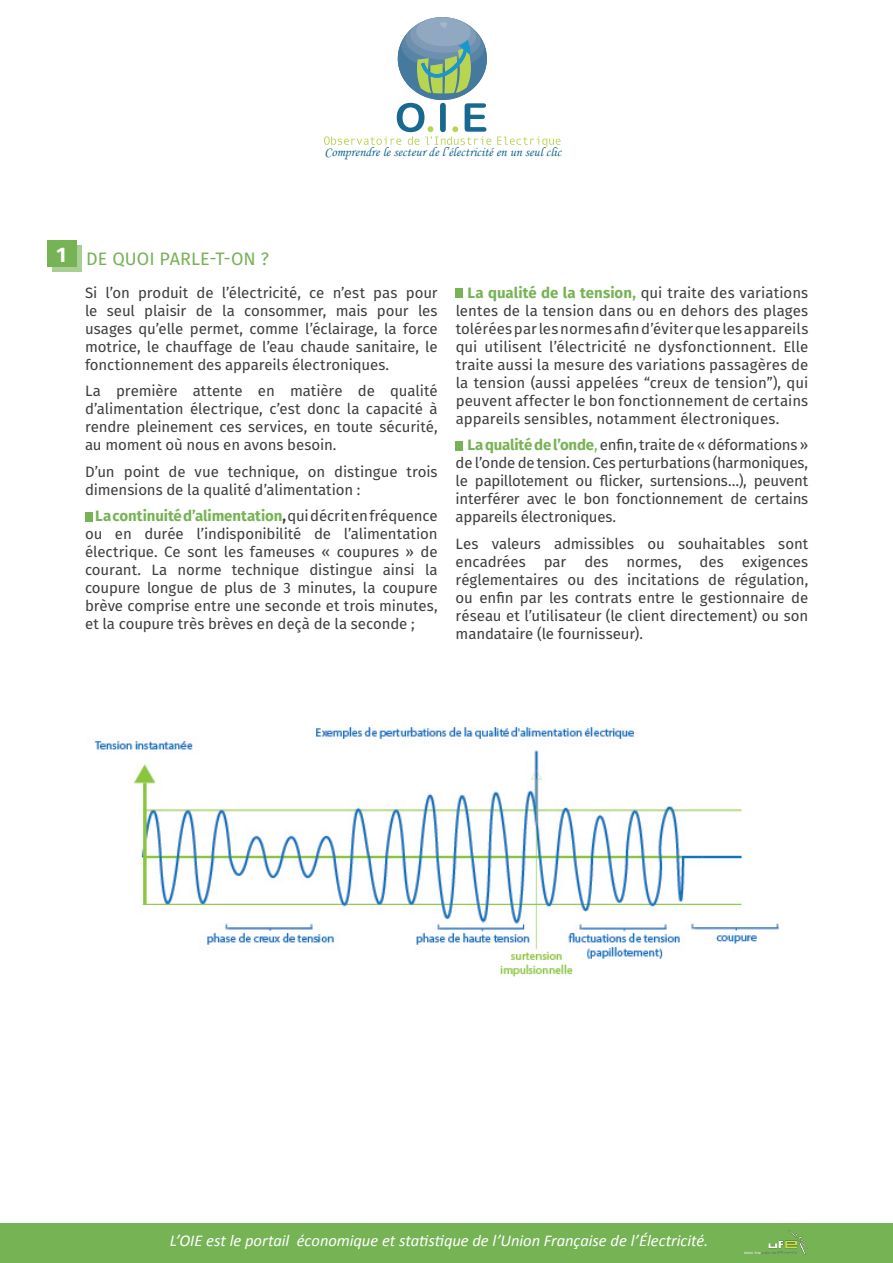
<style>
.page{position:relative;width:893px;height:1263px;background:#fff}
.page>*{position:absolute;margin:0;border:0;box-sizing:border-box;transform-origin:0 0}
.Fotolia_B{font:700 21px "Fira Sans";color:#fff}
.t1{font:18px "Fira Sans";letter-spacing:.005em;color:#76b355}
.Fotolia_B-2{font:italic 16.5px "Calibri";color:#fff}
.Fotolia_B-3{font:15px/18px "Fira Sans";letter-spacing:-.005em;color:#3e3e3f;text-align:justify}
.t2{font:13.2px "Monotype Corsiva";letter-spacing:.005em;color:#176990}
.s1{font-weight:700;color:#76b355}
.s2{font-weight:700}
.s3{font-weight:700;color:#77b355}
.s4{color:#77b355}
</style>
<div class="page">
<div style="left:0;top:1223px;width:893px;height:40px;background:#76b355"></div>
<svg style="left:497px;top:136px;width:64px;height:11px"></svg>
<svg style="left:324px;top:17px;width:167px;height:128px"></svg>
<svg style="left:52px;top:246px;width:30px;height:26px"></svg>
<div style="left:47px;top:241px;width:29px;height:26px;background:#76b355"></div>
<div style="left:85px;top:512px;width:7px;height:9px;background:#76b355"></div>
<div style="left:456px;top:288px;width:7px;height:10px;background:#76b355"></div>
<div style="left:456px;top:441px;width:7px;height:9px;background:#76b355"></div>
<img style="left:744px;top:1230px;width:63px;height:25px">
<img style="left:94px;top:727px;width:685px;height:250px">
<p class="t2" style="left:324px;top:144px;width:238px">Comprendre le secteur de l’électricité en un seul clic</p>
<p class="Fotolia_B" style="left:57px;top:237px;width:11px">1</p>
<p class="t1" style="left:86px;top:245px;width:184px">DE QUOI PARLE-T-ON ?</p>
<p class="Fotolia_B-3" style="left:85px;top:283px;width:354px">Si l’on produit de l’électricité, ce n’est pas pour le seul plaisir de la consommer, mais pour les usages qu’elle permet, comme l’éclairage, la force motrice, le chauffage de l’eau chaude sanitaire, le fonctionnement des appareils électroniques.</p>
<p class="Fotolia_B-3" style="left:85px;top:382px;width:354px">La première attente en matière de qualité d’alimentation électrique, c’est donc la capacité à rendre pleinement ces services, en toute sécurité, au moment où nous en avons besoin.</p>
<p class="Fotolia_B-3" style="left:85px;top:462px;width:354px">D’un point de vue technique, on distingue trois dimensions de la qualité d’alimentation :</p>
<p class="Fotolia_B-3" style="left:85px;top:507px;width:354px;text-indent:10px"><span class="s1">La continuité d’alimentation</span><span class="s2">,</span> qui décrit en fréquence ou en durée l’indisponibilité de l’alimentation électrique. Ce sont les fameuses « coupures » de courant. La norme technique distingue ainsi la coupure longue de plus de 3 minutes, la coupure brève comprise entre une seconde et trois minutes, et la coupure très brèves en deçà de la seconde ;</p>
<p class="Fotolia_B-3" style="left:456px;top:283px;width:354px;text-indent:12px"><span class="s1">La qualité de la tension,</span> qui traite des variations lentes de la tension dans ou en dehors des plages tolérées par les normes afin d’éviter que les appareils qui utilisent l’électricité ne dysfonctionnent. Elle traite aussi la mesure des variations passagères de la tension (aussi appelées “creux de tension”), qui peuvent affecter le bon fonctionnement de certains appareils sensibles, notamment électroniques.</p>
<p class="Fotolia_B-3" style="left:456px;top:436px;width:354px;text-indent:12px"><span class="s3">La qualité de l’onde</span><span class="s4">,</span> enfin, traite de « déformations » de l’onde de tension. Ces perturbations (harmoniques, le papillotement ou flicker, surtensions…), peuvent interférer avec le bon fonctionnement de certains appareils électroniques.</p>
<p class="Fotolia_B-3" style="left:456px;top:534px;width:354px">Les valeurs admissibles ou souhaitables sont encadrées par des normes, des exigences réglementaires ou des incitations de régulation, ou enfin par les contrats entre le gestionnaire de réseau et l’utilisateur (le client directement) ou son mandataire (le fournisseur).</p>
<p class="Fotolia_B-2" style="left:170px;top:1229px;width:540px">L’OIE est le portail économique et statistique de l’Union Française de l’Électricité.</p>
</div>
